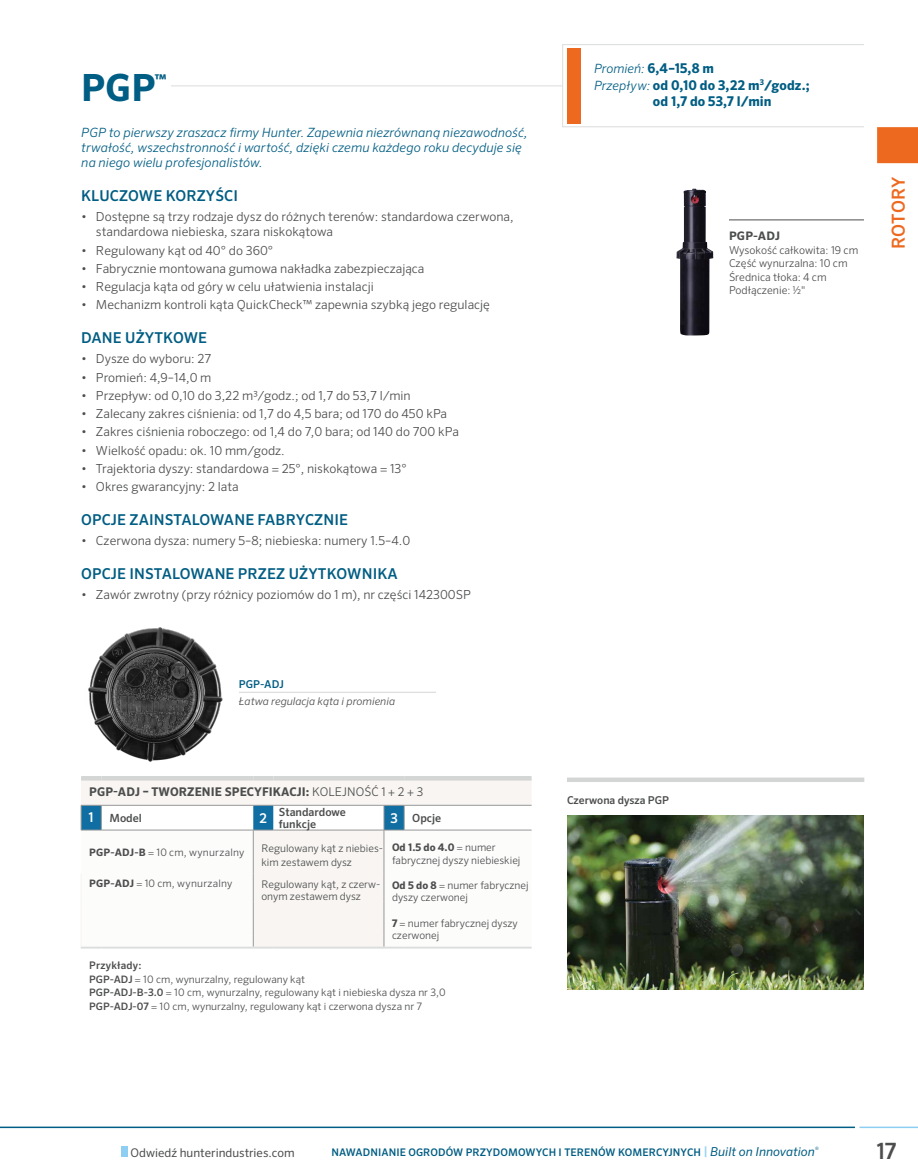
<style>
.page{position:relative;width:918px;height:1175px;background:#fff}
.page>*{position:absolute;margin:0;border:0;box-sizing:border-box;transform-origin:0 0}
.t1{font:700 37.5px "Sero Pro";color:#005d83}
.t2{font:500 22.5px "Sero Pro";color:#4c4d4d}
.t3{font:500 18px "Sero Pro";color:#ee6920}
.t4{font:500 15px "Sero Pro";letter-spacing:.01em;color:#005d83}
.t5{font:700 14.85px "Sero Pro";color:#005d83}
.t6{font:700 13.5px/16.5px "Sero Pro";letter-spacing:.01em;color:#005d83}
.t7{font:500 13.5px "Sero Pro";color:#fff}
.t8{font:italic 300 12.75px/15px "Sero Pro";letter-spacing:.005em;color:#005d83}
.t9{font:300 12.45px/15px "Sero Pro";color:#4c4d4d}
.t10{font:700 12px "Sero Pro";letter-spacing:.01em;color:#4c4d4d}
.t11{font:12px "Sero Pro";color:#4c4d4d}
.t12{font:700 11.7px "Sero Pro";letter-spacing:.01em;color:#4c4d4d}
.t13{font:500 11.25px/12px "Sero Pro";color:#4c4d4d}
.t14{font:300 10.8px/13.5px "Sero Pro";color:#4c4d4d}
.t15{font:500 10.8px "Sero Pro";color:#4c4d4d}
.t16{font:500 10.8px "Sero Pro";color:#005d83}
.t17{font:italic 300 10.65px "Sero Pro";color:#4c4d4d}
.t18{font:300 10.5px/12.6px "Sero Pro";color:#4c4d4d}
.t19{font:500 10.5px "Sero Pro";letter-spacing:.01em;color:#005d83}
.t20{font:500 10.5px "Sero Pro";letter-spacing:.02em;color:#4c4d4d}
.t21{font:300 10.35px/13.5px "Sero Pro";color:#4c4d4d}
.t22{font:300 10.35px "Sero Pro";letter-spacing:.02em;color:#4c4d4d}
.s1{font-weight:300}
.s2{font-size:13.5px;color:#fff}
.s3{font-weight:700}
.s4{font-weight:500}
.s5{font-weight:300;font-style:italic;font-size:12.75px}
.s6{font-size:12px;color:#95d1f3}
.s7{font-weight:400;font-style:italic;font-size:12.3px}
</style>
<div class="page">
<div style="left:877px;top:127px;width:41px;height:36px;background:#ee6920"></div>
<hr style="left:81px;top:85px;width:481px;height:1px;background:#dbdcdc">
<div style="left:562px;top:44px;width:302px;height:83px;border:1px solid #dbdcdc"></div>
<div style="left:567px;top:48px;width:13px;height:75px;background:#ee6920"></div>
<div style="left:122px;top:1146px;width:6px;height:10px;background:#8dcef2"></div>
<hr style="left:0;top:1126px;width:855px;height:2px;background:#005d83">
<hr style="left:860px;top:1126px;width:58px;height:2px;background:#8dcef2">
<div style="left:81px;top:61px;width:90px;height:40px;background:#fff"></div>
<hr style="left:729px;top:220px;width:135px;height:1px;background:#4c4d4d">
<img style="left:88px;top:627px;width:135px;height:135px">
<hr style="left:239px;top:692px;width:197px;height:1px;background:#d4d5d5">
<div style="left:567px;top:777px;width:297px;height:5px;background:#d4d5d5"></div>
<svg style="left:81px;top:780px;width:451px;height:25px;fill:#f8f5f2"></svg>
<svg style="left:81px;top:830px;width:451px;height:116px"></svg>
<hr style="left:253px;top:900px;width:21px;height:2px;background:#f8f5f2">
<hr style="left:274px;top:900px;width:110px;height:2px;background:#f8f5f2">
<hr style="left:253px;top:934px;width:21px;height:2px;background:#f8f5f2">
<hr style="left:274px;top:934px;width:110px;height:2px;background:#f8f5f2">
<svg style="left:384px;top:873px;width:1px;height:28px"></svg>
<hr style="left:384px;top:901px;width:1px;height:34px;background:#969798">
<hr style="left:253px;top:830px;width:1px;height:43px;background:#969798">
<svg style="left:253px;top:873px;width:1px;height:28px"></svg>
<hr style="left:253px;top:901px;width:1px;height:34px;background:#969798">
<hr style="left:384px;top:830px;width:1px;height:43px;background:#969798">
<svg style="left:81px;top:873px;width:1px;height:28px"></svg>
<hr style="left:81px;top:901px;width:1px;height:34px;background:#f8f5f2">
<hr style="left:81px;top:776px;width:20px;height:4px;background:#d4d5d5">
<hr style="left:101px;top:776px;width:152px;height:4px;background:#d4d5d5">
<hr style="left:253px;top:776px;width:21px;height:4px;background:#d4d5d5">
<hr style="left:274px;top:776px;width:110px;height:4px;background:#d4d5d5">
<hr style="left:384px;top:776px;width:20px;height:4px;background:#d4d5d5">
<hr style="left:404px;top:776px;width:128px;height:4px;background:#d4d5d5">
<hr style="left:81px;top:946px;width:20px;height:2px;background:#dbdcdc">
<hr style="left:101px;top:946px;width:152px;height:2px;background:#dbdcdc">
<hr style="left:384px;top:946px;width:20px;height:2px;background:#dbdcdc">
<hr style="left:404px;top:946px;width:128px;height:2px;background:#dbdcdc">
<hr style="left:253px;top:946px;width:21px;height:2px;background:#dbdcdc">
<hr style="left:274px;top:946px;width:110px;height:2px;background:#dbdcdc">
<svg style="left:81px;top:805px;width:451px;height:25px"></svg>
<img style="left:676px;top:188px;width:37px;height:147px">
<img style="left:567px;top:816px;width:297px;height:173px">
<h1 class="t1" style="left:81px;top:65px;width:76px">PGP</h1>
<p class="t5" style="left:155px;top:71px;width:13px">™</p>
<p class="t8" style="left:81px;top:125px;width:448px">PGP to pierwszy zraszacz firmy Hunter. Zapewnia niezrównaną niezawodność, trwałość, wszechstronność i wartość, dzięki czemu każdego roku decyduje się na niego wielu profesjonalistów.</p>
<p class="t4" style="left:81px;top:187px;width:159px">KLUCZOWE KORZYŚCI</p>
<p class="t9" style="left:96px;top:209px;width:419px;text-indent:-15px">• Dostępne są trzy rodzaje dysz do różnych terenów: standardowa czerwona, standardowa niebieska, szara niskokątowa</p>
<p class="t9" style="left:81px;top:242px;width:194px">• Regulowany kąt od 40° do 360°</p>
<p class="t9" style="left:81px;top:261px;width:345px">• Fabrycznie montowana gumowa nakładka zabezpieczająca</p>
<p class="t9" style="left:81px;top:279px;width:294px">• Regulacja kąta od góry w celu ułatwienia instalacji</p>
<p class="t9" style="left:81px;top:297px;width:410px">• Mechanizm kontroli kąta QuickCheck™ zapewnia szybką jego regulację</p>
<p class="t4" style="left:81px;top:328px;width:127px">DANE UŻYTKOWE</p>
<p class="t9" style="left:81px;top:351px;width:132px">• Dysze do wyboru: 27</p>
<p class="t9" style="left:81px;top:369px;width:132px">• Promień: 4,9–14,0 m</p>
<p class="t9" style="left:81px;top:388px;width:331px">• Przepływ: od 0,10 do 3,22 m3/godz.; od 1,7 do 53,7 l/min</p>
<p class="t9" style="left:81px;top:406px;width:368px">• Zalecany zakres ciśnienia: od 1,7 do 4,5 bara; od 170 do 450 kPa</p>
<p class="t9" style="left:81px;top:424px;width:379px">• Zakres ciśnienia roboczego: od 1,4 do 7,0 bara; od 140 do 700 kPa</p>
<p class="t9" style="left:81px;top:442px;width:205px">• Wielkość opadu: ok. 10 mm/godz.</p>
<p class="t9" style="left:81px;top:461px;width:327px">• Trajektoria dyszy: standardowa = 25°, niskokątowa = 13°</p>
<p class="t9" style="left:81px;top:479px;width:159px">• Okres gwarancyjny: 2 lata</p>
<p class="t4" style="left:81px;top:510px;width:269px">OPCJE ZAINSTALOWANE FABRYCZNIE</p>
<p class="t9" style="left:81px;top:533px;width:331px">• Czerwona dysza: numery 5–8; niebieska: numery 1.5–4.0</p>
<p class="t4" style="left:81px;top:564px;width:318px">OPCJE INSTALOWANE PRZEZ UŻYTKOWNIKA</p>
<p class="t9" style="left:81px;top:587px;width:391px">• Zawór zwrotny (przy różnicy poziomów do 1 m), nr części 142300SP</p>
<p class="t16" style="left:239px;top:678px;width:47px">PGP-ADJ</p>
<p class="t17" style="left:239px;top:695px;width:158px">Łatwa regulacja kąta i promienia</p>
<p class="t10" style="left:89px;top:785px;width:335px">PGP-ADJ – TWORZENIE SPECYFIKACJI: <span class="s1">KOLEJNOŚĆ 1 + 2 + 3</span></p>
<p class="t13" style="left:89px;top:812px;width:55px"><span class="s2">1</span> Model</p>
<p class="t7" style="left:260px;top:810px;width:9px">2</p>
<p class="t13" style="left:279px;top:806px;width:69px">Standardowe funkcje</p>
<p class="t13" style="left:390px;top:812px;width:52px"><span class="s2">3</span> Opcje</p>
<p class="t22" style="left:89px;top:846px;width:157px"><span class="s3">PGP-ADJ-B</span> = 10 cm, wynurzalny</p>
<p class="t18" style="left:261px;top:841px;width:123px;line-height:13.5px">Regulowany kąt z niebies&shy;kim zestawem dysz</p>
<p class="t18" style="left:392px;top:841px;width:130px"><span class="s3">Od 1.5 do 4.0</span> = numer fabrycznej dyszy niebieskiej</p>
<p class="t18" style="left:392px;top:878px;width:138px"><span class="s3">Od 5 do 8</span> = numer fabrycznej dyszy czerwonej</p>
<p class="t18" style="left:392px;top:916px;width:127px"><span class="s3">7</span> = numer fabrycznej dyszy czerwonej</p>
<p class="t22" style="left:89px;top:877px;width:145px"><span class="s3">PGP-ADJ</span> = 10 cm, wynurzalny</p>
<p class="t18" style="left:261px;top:877px;width:120px">Regulowany kąt, z czerw&shy;onym zestawem dysz</p>
<p class="t20" style="left:89px;top:959px;width:54px">Przykłady:</p>
<p class="t21" style="left:89px;top:972px;width:358px"><span class="s4">PGP-ADJ</span> = 10 cm, wynurzalny, regulowany kąt<br><span class="s4">PGP-ADJ-B-3.0</span> = 10 cm, wynurzalny, regulowany kąt i niebieska dysza nr 3,0<br><span class="s4">PGP-ADJ-07</span> = 10 cm, wynurzalny, regulowany kąt i czerwona dysza nr 7</p>
<p class="t6" style="left:594px;top:60px;width:217px"><span class="s5">Promień:</span> 6,4–15,8 m<br><span class="s5">Przepływ:</span> od 0,10 do 3,22 m<sup>3</sup>/godz.;</p>
<p class="t6" style="left:653px;top:93px;width:120px">od 1,7 do 53,7 l/min</p>
<p class="t12" style="left:729px;top:229px;width:52px">PGP-ADJ</p>
<p class="t14" style="left:729px;top:243px;width:131px">Wysokość całkowita: 19 cm<br>Część wynurzalna: 10 cm<br>Średnica tłoka: 4 cm<br>Podłączenie: ½"</p>
<h3 class="t3" style="left:888px;top:249px;width:74px;rotate:-90deg">ROTORY</h3>
<p class="t15" style="left:567px;top:793px;width:104px">Czerwona dysza PGP</p>
<p class="t11" style="left:131px;top:1145px;width:166px">Odwiedź hunterindustries.com</p>
<p class="t19" style="left:331px;top:1146px;width:489px">NAWADNIANIE OGRODÓW PRZYDOMOWYCH I TERENÓW KOMERCYJNYCH <span class="s6">|</span> <span class="s7">Built on Innovation</span><sup>®</sup></p>
<h2 class="t2" style="left:876px;top:1137px;width:22px">17</h2>
</div>
